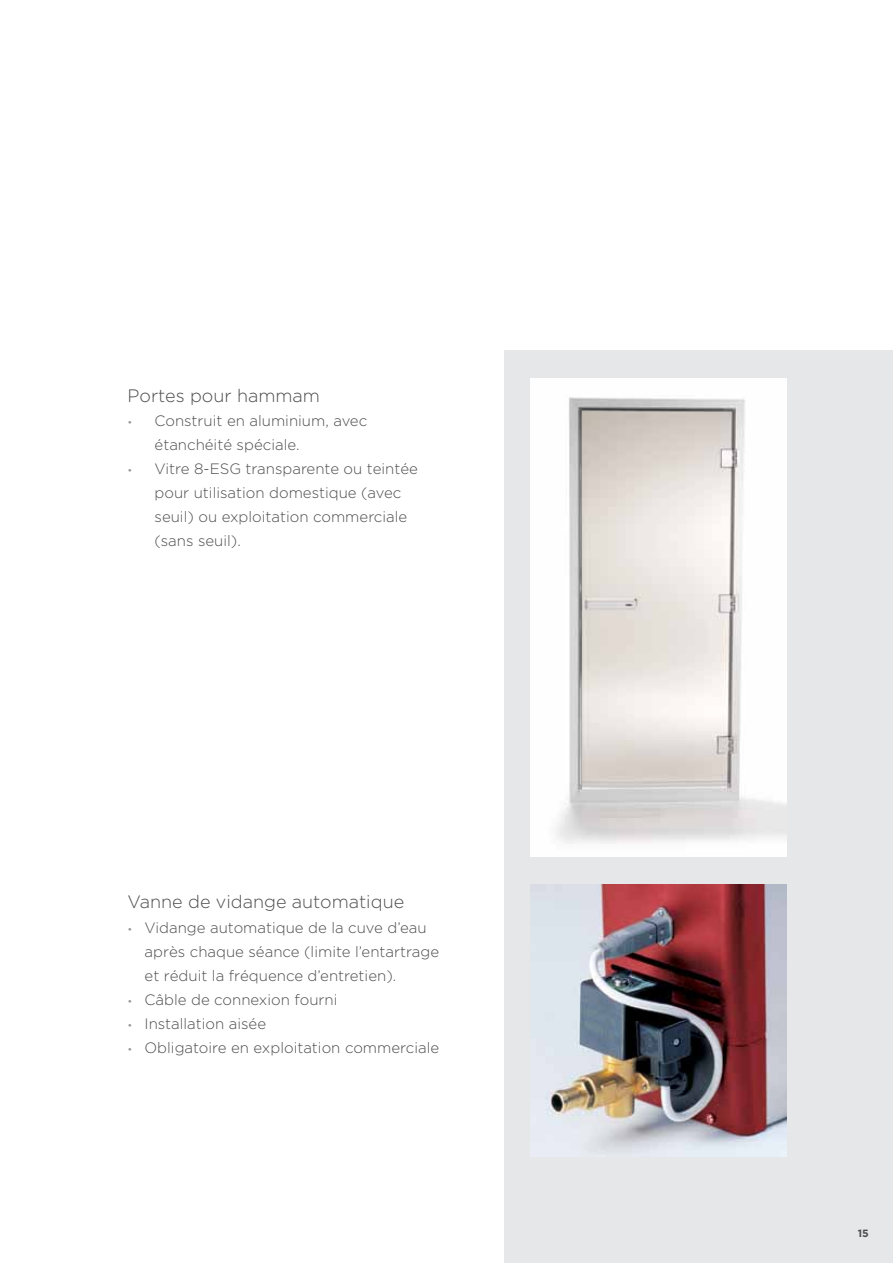
<style>
.page{position:relative;width:893px;height:1263px;background:#fff}
.page>*{position:absolute;margin:0;border:0;box-sizing:border-box;transform-origin:0 0}
.t1{font:300 18px "Gotham";color:#4d4d4f}
.t2{font:300 15px/24px "Gotham";color:#4d4d4f}
.t3{font:700 10.5px "Gotham";color:#4d4d4f}
.s1{font-size:10.5px;color:#939598}
</style>
<div class="page">
<div style="left:504px;top:350px;width:389px;height:913px;background:#e6e7e8"></div>
<img style="left:530px;top:885px;width:256px;height:272px">
<img style="left:530px;top:379px;width:257px;height:477px">
<p class="t1" style="left:128px;top:386px;width:194px">Portes pour hammam</p>
<p class="t2" style="left:155px;top:409px;width:214px;text-indent:-27px"><span class="s1">•</span> Construit en aluminium, avec étanchéité spéciale.</p>
<p class="t2" style="left:155px;top:457px;width:265px;text-indent:-27px"><span class="s1">•</span> Vitre 8-ESG transparente ou teintée pour utilisation domestique (avec seuil) ou exploitation commerciale (sans seuil).</p>
<p class="t1" style="left:128px;top:892px;width:278px">Vanne de vidange automatique</p>
<p class="t2" style="left:145px;top:915px;width:296px;text-indent:-17px"><span class="s1">•</span> Vidange automatique de la cuve d’eau après chaque séance (limite l’entartrage et réduit la fréquence d’entretien).</p>
<p class="t2" style="left:128px;top:987px;width:211px"><span class="s1">•</span> Câble de connexion fourni</p>
<p class="t2" style="left:128px;top:1011px;width:140px"><span class="s1">•</span> Installation aisée</p>
<p class="t2" style="left:128px;top:1035px;width:313px"><span class="s1">•</span> Obligatoire en exploitation commerciale</p>
<p class="t3" style="left:858px;top:1227px;width:13px">15</p>
</div>
